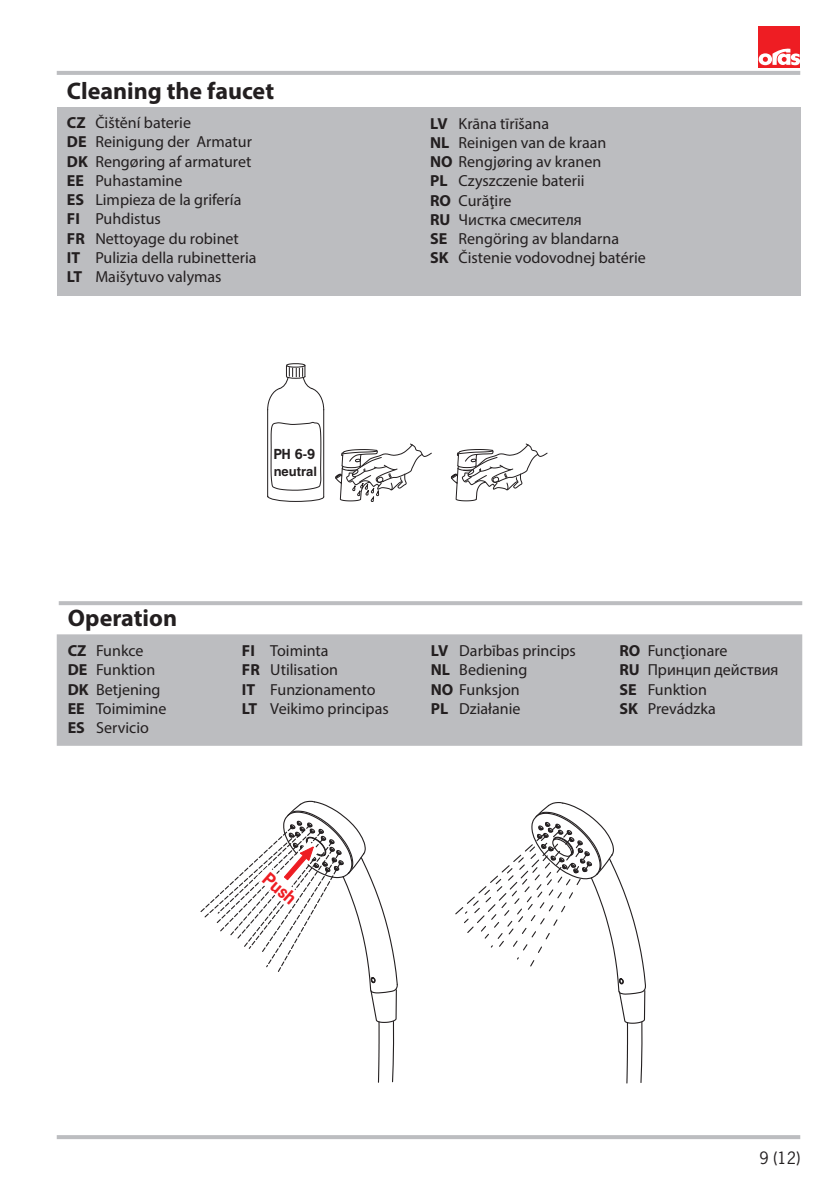
<style>
.page{position:relative;width:840px;height:1191px;background:#fff}
.page>*{position:absolute;margin:0;border:0;box-sizing:border-box;transform-origin:0 0}
.otsikko12{font:700 24px "Myriad Pro";color:#231f20}
.t1{font:700 16.8px "News Gothic Std";color:#ee1d23}
.Leipä8{font:16px "Myriad Pro";color:#231f20}
.t2{font:16px "News Gothic Std";color:#231f20}
.t3{font:700 13px/17px "Helvetica";color:#231f20}
.s1{font-weight:700}
.s2{font-family:"News Gothic"}
</style>
<div class="page">
<hr style="left:57px;top:71px;width:742px;height:4px;background:#bcbdc0">
<hr style="left:57px;top:1135px;width:742px;height:4px;background:#bcbdc0">
<div style="left:758px;top:27px;width:41px;height:41px;background:#ee1d23"></div>
<svg style="left:758px;top:48px;width:41px;height:17px"></svg>
<svg style="left:450px;top:443px;width:97px;height:58px"></svg>
<hr style="left:267px;top:409px;width:1px;height:88px;background:#231f20">
<hr style="left:323px;top:409px;width:1px;height:88px;background:#231f20">
<svg style="left:267px;top:363px;width:57px;height:47px"></svg>
<svg style="left:267px;top:422px;width:57px;height:80px"></svg>
<svg style="left:335px;top:443px;width:97px;height:59px"></svg>
<svg style="left:200px;top:800px;width:198px;height:283px"></svg>
<svg style="left:455px;top:802px;width:190px;height:281px"></svg>
<div style="left:57px;top:108px;width:742px;height:188px;background:#bcbdc0"></div>
<div style="left:57px;top:634px;width:744px;height:112px;background:#bcbdc0;border:2px solid #bcbdc0"></div>
<hr style="left:59px;top:601px;width:742px;height:4px;background:#bcbdc0">
<p class="otsikko12" style="left:67px;top:75px;width:209px">Cleaning the faucet</p>
<p class="Leipä8" style="left:67px;top:113px;width:125px"><span class="s1">CZ</span> Čištění baterie</p>
<p class="Leipä8" style="left:67px;top:132px;width:186px"><span class="s1">DE</span> Reinigung der Armatur</p>
<p class="Leipä8" style="left:67px;top:151px;width:186px"><span class="s1">DK</span> Rengøring af armaturet</p>
<p class="Leipä8" style="left:67px;top:171px;width:117px"><span class="s1">EE</span> Puhastamine</p>
<p class="Leipä8" style="left:67px;top:190px;width:176px"><span class="s1">ES</span> Limpieza de la grifería</p>
<p class="Leipä8" style="left:67px;top:209px;width:95px"><span class="s1">FI</span> Puhdistus</p>
<p class="Leipä8" style="left:67px;top:228px;width:173px"><span class="s1">FR</span> Nettoyage du robinet</p>
<p class="Leipä8" style="left:67px;top:247px;width:191px"><span class="s1">IT</span> Pulizia della rubinetteria</p>
<p class="Leipä8" style="left:67px;top:267px;width:156px"><span class="s1">LT</span> Maišytuvo valymas</p>
<p class="Leipä8" style="left:430px;top:114px;width:120px"><span class="s1">LV</span> Krāna tīrīšana</p>
<p class="Leipä8" style="left:430px;top:133px;width:177px"><span class="s1">NL</span> Reinigen van de kraan</p>
<p class="Leipä8" style="left:430px;top:152px;width:172px"><span class="s1">NO</span> Rengjøring av kranen</p>
<p class="Leipä8" style="left:430px;top:171px;width:156px"><span class="s1">PL</span> Czyszczenie baterii</p>
<p class="Leipä8" style="left:430px;top:190px;width:83px"><span class="s1">RO</span> Curăţire</p>
<p class="Leipä8" style="left:430px;top:210px;width:153px"><span class="s1">RU</span> Чистка смесителя</p>
<p class="Leipä8" style="left:430px;top:229px;width:190px"><span class="s1">SE</span> Rengöring av blandarna</p>
<p class="Leipä8" style="left:430px;top:248px;width:217px"><span class="s1">SK</span> Čistenie vodovodnej batérie</p>
<p class="otsikko12" style="left:68px;top:602px;width:111px">Operation</p>
<p class="Leipä8" style="left:68px;top:641px;width:77px"><span class="s1">CZ</span> Funkce</p>
<p class="Leipä8" style="left:68px;top:660px;width:89px"><span class="s1">DE</span> Funktion</p>
<p class="Leipä8" style="left:68px;top:679px;width:94px"><span class="s1">DK</span> Betjening</p>
<p class="Leipä8" style="left:68px;top:698px;width:100px"><span class="s1">EE</span> Toimimine</p>
<p class="Leipä8" style="left:68px;top:718px;width:83px"><span class="s1">ES</span> Servicio</p>
<p class="t3" style="left:273px;top:446px;width:45px"><span class="s2">PH 6-9 </span>neutral</p>
<p class="Leipä8" style="left:242px;top:641px;width:88px"><span class="s1">FI</span> Toiminta</p>
<p class="Leipä8" style="left:242px;top:660px;width:98px"><span class="s1">FR</span> Utilisation</p>
<p class="Leipä8" style="left:242px;top:679px;width:135px"><span class="s1">IT</span> Funzionamento</p>
<p class="Leipä8" style="left:242px;top:698px;width:148px"><span class="s1">LT</span> Veikimo principas</p>
<p class="Leipä8" style="left:430px;top:641px;width:146px"><span class="s1">LV</span> Darbības princips</p>
<p class="Leipä8" style="left:430px;top:660px;width:98px"><span class="s1">NL</span> Bediening</p>
<p class="Leipä8" style="left:430px;top:679px;width:90px"><span class="s1">NO</span> Funksjon</p>
<p class="Leipä8" style="left:430px;top:698px;width:91px"><span class="s1">PL</span> Działanie</p>
<p class="Leipä8" style="left:619px;top:641px;width:110px"><span class="s1">RO</span> Funcţionare</p>
<p class="Leipä8" style="left:619px;top:660px;width:161px"><span class="s1">RU</span> Принцип действия</p>
<p class="Leipä8" style="left:619px;top:679px;width:89px"><span class="s1">SE</span> Funktion</p>
<p class="Leipä8" style="left:619px;top:698px;width:98px"><span class="s1">SK</span> Prevádzka</p>
<p class="t1" style="left:272px;top:867px;width:39px;rotate:41deg">Push</p>
<p class="t2" style="left:759px;top:1147px;width:42px">9 (12)</p>
</div>
